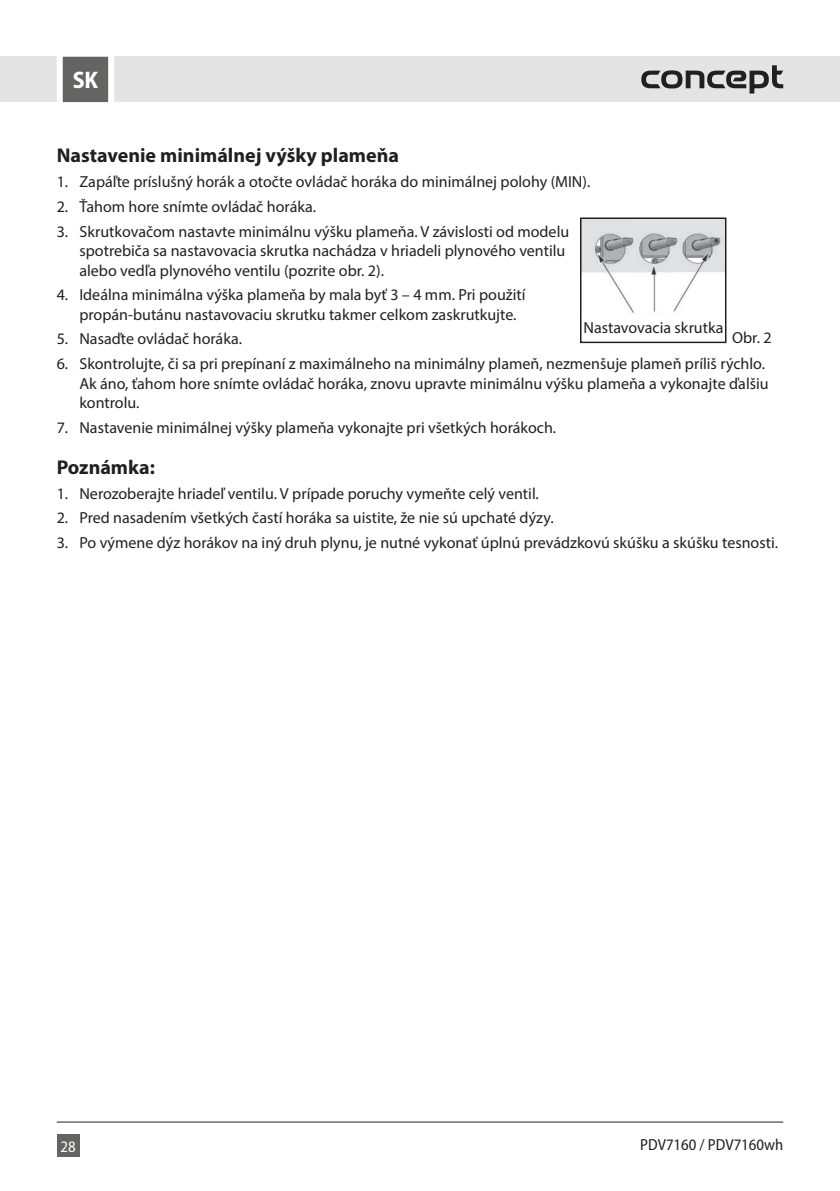
<style>
.page{position:relative;width:840px;height:1191px;background:#fff}
.page>*{position:absolute;margin:0;border:0;box-sizing:border-box;transform-origin:0 0}
.t1{font:700 semi-condensed 24px "Myriad Pro";color:#fff}
.t2{font:700 20px "Myriad Pro";color:#231f20}
.t3{font:16px/19.2px "Myriad Pro";color:#231f20}
.t4{font:semi-condensed 16px "Myriad Pro";color:#231f20}
.t5{font:semi-condensed 16px "Myriad Pro";color:#fff}
</style>
<div class="page">
<div style="left:0;top:57px;width:839px;height:45px;background:#e4e4e4"></div>
<div style="left:57px;top:1134px;width:22px;height:23px;background:#646463"></div>
<svg style="left:54px;top:56px;width:63px;height:47px;background:#909090"></svg>
<hr style="left:57px;top:1121px;width:725px;height:1px;background:#231f20">
<svg style="left:641px;top:65px;width:141px;height:28px"></svg>
<img style="left:582px;top:220px;width:141px;height:93px">
<div style="left:579px;top:217px;width:147px;height:126px;border:2px solid #231f20"></div>
<h1 class="t1" style="left:73px;top:65px;width:27px">SK</h1>
<p class="t2" style="left:57px;top:143px;width:343px">Nastavenie minimálnej výšky plameňa</p>
<p class="t3" style="left:57px;top:172px;width:535px">1. Zapáľte príslušný horák a otočte ovládač horáka do minimálnej polohy (MIN).</p>
<p class="t3" style="left:57px;top:197px;width:261px">2. Ťahom hore snímte ovládač horáka.</p>
<p class="t3" style="left:79px;top:222px;width:491px;text-indent:-23px">3. Skrutkovačom nastavte minimálnu výšku plameňa. V závislosti od modelu spotrebiča sa nastavovacia skrutka nachádza v hriadeli plynového ventilu alebo vedľa plynového ventilu (pozrite obr. 2).</p>
<p class="t3" style="left:79px;top:285px;width:447px;text-indent:-23px">4. Ideálna minimálna výška plameňa by mala byť 3 – 4 mm. Pri použití propán-butánu nastavovaciu skrutku takmer celkom zaskrutkujte.</p>
<p class="t3" style="left:57px;top:329px;width:187px">5. Nasaďte ovládač horáka.</p>
<p class="t3" style="left:79px;top:354px;width:690px;text-indent:-23px">6. Skontrolujte, či sa pri prepínaní z maximálneho na minimálny plameň, nezmenšuje plameň príliš rýchlo.<br>Ak áno, ťahom hore snímte ovládač horáka, znovu upravte minimálnu výšku plameňa a vykonajte ďalšiu kontrolu.</p>
<p class="t3" style="left:57px;top:417px;width:500px">7. Nastavenie minimálnej výšky plameňa vykonajte pri všetkých horákoch.</p>
<p class="t2" style="left:57px;top:454px;width:100px">Poznámka:</p>
<p class="t3" style="left:57px;top:483px;width:483px">1. Nerozoberajte hriadeľ ventilu. V prípade poruchy vymeňte celý ventil.</p>
<p class="t3" style="left:57px;top:508px;width:498px">2. Pred nasadením všetkých častí horáka sa uistite, že nie sú upchaté dýzy.</p>
<p class="t3" style="left:57px;top:533px;width:722px">3. Po výmene dýz horákov na iný druh plynu, je nutné vykonať úplnú prevádzkovú skúšku a skúšku tesnosti.</p>
<p class="t3" style="left:583px;top:317px;width:141px">Nastavovacia skrutka</p>
<p class="t3" style="left:731px;top:328px;width:41px">Obr. 2</p>
<p class="t5" style="left:60px;top:1136px;width:17px">28</p>
<p class="t4" style="left:640px;top:1135px;width:144px">PDV7160 / PDV7160wh</p>
</div>
